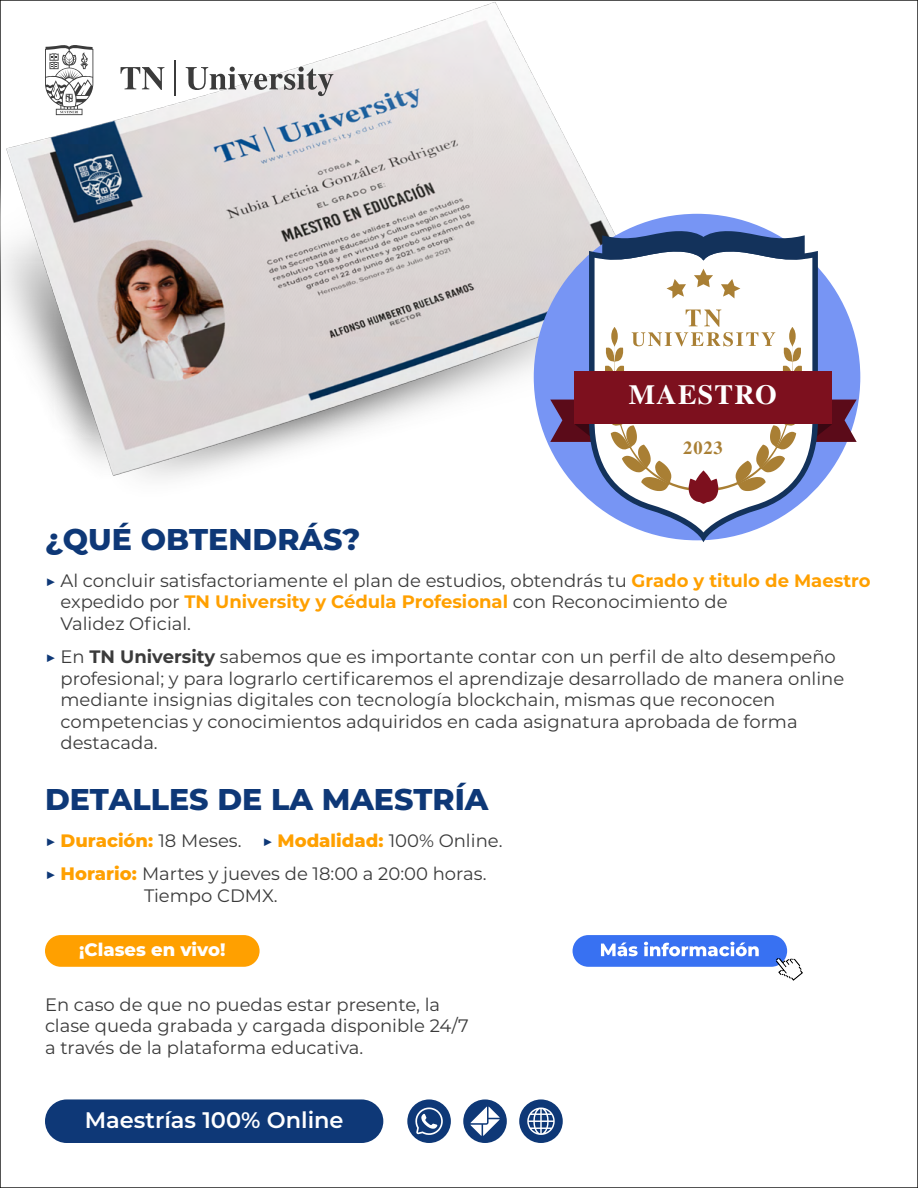
<style>
.page{position:relative;width:918px;height:1188px;background:#fff}
.page>*{position:absolute;margin:0;border:0;box-sizing:border-box;transform-origin:0 0}
.t1{font:800 30px "Montserrat";color:#0e3877}
.t2{font:700 27.9px "TG Roman";letter-spacing:.05em;color:#fff}
.t3{font:600 22.5px "Montserrat";color:#fff}
.t4{font:700 18.45px "TG Roman";color:#a97f34}
.t5{font:18px/21.6px "Montserrat";color:#3b3b3b}
.t6{font:800 18px "Montserrat";color:#fff}
.s1{color:#0e3877}
.s2{font-weight:700;color:#ffa000}
.s3{color:rgb(17 77 243/0)}
.s4{font-weight:700}
.s5{color:rgb(17 77 241/0)}
.s6{font-weight:800;color:#ffa000}
</style>
<div class="page">
<div style="left:45px;top:935px;width:215px;height:32px;background:#ffa000;border-radius:16px"></div>
<div style="left:573px;top:935px;width:214px;height:32px;background:#3871f2;border-radius:16px"></div>
<svg style="left:776px;top:958px;width:27px;height:23px"></svg>
<img style="left:0;top:0;width:652px;height:509px">
<div style="left:534px;top:214px;width:326px;height:326px;background:#7795f4;border-radius:50%"></div>
<svg style="left:550px;top:400px;width:39px;height:42px"></svg>
<svg style="left:818px;top:400px;width:39px;height:42px"></svg>
<svg style="left:602px;top:230px;width:203px;height:15px"></svg>
<svg style="left:589px;top:245px;width:229px;height:297px;fill:#fff"></svg>
<svg style="left:694px;top:269px;width:19px;height:18px"></svg>
<svg style="left:721px;top:279px;width:19px;height:19px"></svg>
<svg style="left:667px;top:279px;width:19px;height:19px"></svg>
<div style="left:575px;top:371px;width:257px;height:53px;background:#7d101e"></div>
<svg style="left:604px;top:310px;width:199px;height:194px"></svg>
<svg style="left:601px;top:943px;width:37px;height:13px"></svg>
<svg style="left:644px;top:942px;width:115px;height:14px"></svg>
<div style="left:45px;top:1099px;width:338px;height:44px;background:#0e3877;border-radius:22px"></div>
<div style="left:463px;top:1099px;width:44px;height:44px;background:#0e3877;border-radius:50%"></div>
<svg style="left:470px;top:1107px;width:30px;height:29px"></svg>
<div style="left:407px;top:1099px;width:44px;height:44px;background:#0e3877;border-radius:50%"></div>
<svg style="left:415px;top:1108px;width:28px;height:27px"></svg>
<div style="left:519px;top:1099px;width:44px;height:44px;background:#0e3877;border-radius:50%"></div>
<svg style="left:527px;top:1108px;width:28px;height:27px"></svg>
<svg style="left:45px;top:44px;width:48px;height:71px"></svg>
<svg style="left:120px;top:67px;width:44px;height:23px"></svg>
<svg style="left:186px;top:67px;width:147px;height:29px"></svg>
<hr style="left:174px;top:60px;width:1px;height:35px;background:#3b3b3b">
<h2 class="t2" style="left:629px;top:373px;width:149px">MAESTRO</h2>
<h1 class="t1" style="left:45px;top:517px;width:317px">¿QUÉ OBTENDRÁS?</h1>
<p class="t4" style="left:683px;top:433px;width:41px">2023</p>
<p class="t5" style="left:45px;top:569px;width:827px"><span class="s1">▶</span> Al concluir satisfactoriamente el plan de estudios, obtendrás tu <span class="s2">Grado y titulo de Maestro </span><span class="s3">▶</span> expedido por <span class="s2">TN University y Cédula Profesional</span> con Reconocimiento de<br><span class="s3">▶</span> Validez Oficial.</p>
<p class="t5" style="left:45px;top:645px;width:801px"><span class="s1">▶</span> En <span class="s4">TN University</span> sabemos que es importante contar con un perfil de alto desempeño <span class="s5">▶</span> profesional; y para lograrlo certificaremos el aprendizaje desarrollado de manera online <span class="s5">▶</span> mediante insignias digitales con tecnología blockchain, mismas que reconocen<br><span class="s5">▶</span> competencias y conocimientos adquiridos en cada asignatura aprobada de forma<br><span class="s5">▶</span> destacada.</p>
<h1 class="t1" style="left:45px;top:777px;width:445px">DETALLES DE LA MAESTRÍA</h1>
<p class="t5" style="left:45px;top:823px;width:459px;line-height:33.6px"><span class="s1">▶</span> <span class="s6">Duración:</span> 18 Meses. <span class="s1">▶</span> <span class="s6">Modalidad:</span> 100% Online. <span class="s1">▶</span> <span class="s6">Horario:</span> Martes y jueves de 18:00 a 20:00 horas.</p>
<p class="t5" style="left:144px;top:884px;width:135px">Tiempo CDMX.</p>
<p class="t6" style="left:79px;top:937px;width:148px">¡Clases en vivo!</p>
<p class="t5" style="left:45px;top:993px;width:425px">En caso de que no puedas estar presente, la clase queda grabada y cargada disponible 24/7 a través de la plataforma educativa.</p>
<p class="t3" style="left:85px;top:1104px;width:260px">Maestrías 100% Online</p>
</div>
